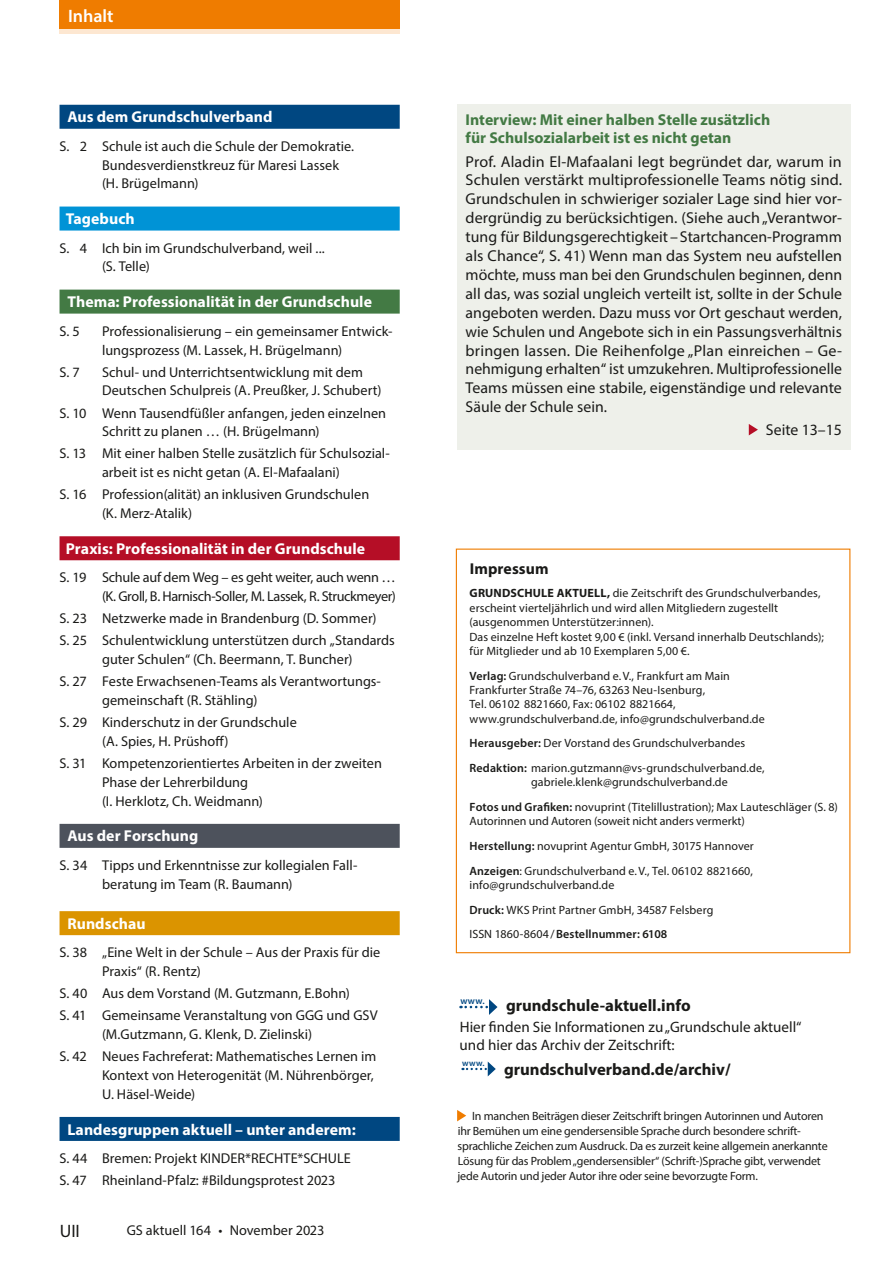
<style>
.page{position:relative;width:893px;height:1263px;background:#fff}
.page>*{position:absolute;margin:0;border:0;box-sizing:border-box;transform-origin:0 0}
.t1{font:600 18px "Myriad Pro";color:#fff}
.t2{font:18px "Myriad Pro";color:#1a1a18}
.t3{font:700 16.65px "Myriad Pro";color:#1a1a18}
.t4{font:15.75px/18.9px "Myriad Pro";color:#1a1a18;text-align:justify}
.t5{font:700 15.75px "Myriad Pro";letter-spacing:.005em;color:#fff}
.t6{font:700 15.75px/18.9px "Myriad Pro";color:#437a44}
.t7{font:700 15.75px "Myriad Pro";letter-spacing:.005em;color:#1a1a18}
.t8{font:15.15px/18.8px "Myriad Pro";color:#1a1a18}
.t9{font:14.25px/18.8px "Myriad Pro";color:#1a1a18}
.t10{font:14.25px/18.8px "Myriad Pro";letter-spacing:-.025em;color:#1a1a18;text-align:right}
.t11{font:12px/14.4px "Myriad Pro";letter-spacing:.005em;color:#1a1a18}
.t12{font:12px/15px "Myriad Pro";letter-spacing:-.015em;color:#1a1a18}
.t13{font:600 9.6px "Myriad Pro";color:#004781}
.t14{font:600 8.7px "Myriad Pro";color:#004781}
.s1{font-weight:700}
.s2{font-weight:600}
</style>
<div class="page">
<div style="left:60px;top:0;width:340px;height:33px;background:#ef7c00"></div>
<hr style="left:60px;top:30px;width:340px;height:4px;background:#fde7d1">
<div style="left:60px;top:105px;width:340px;height:24px;background:#004781"></div>
<div style="left:60px;top:207px;width:340px;height:24px;background:#0093d6"></div>
<div style="left:60px;top:290px;width:340px;height:24px;background:#437a44"></div>
<div style="left:60px;top:536px;width:340px;height:24px;background:#b50e26"></div>
<div style="left:60px;top:824px;width:340px;height:24px;background:#4d525c"></div>
<div style="left:60px;top:911px;width:340px;height:24px;background:#db9400"></div>
<div style="left:60px;top:1117px;width:340px;height:24px;background:#004781"></div>
<div style="left:457px;top:104px;width:393px;height:346px;background:#eef0ea"></div>
<svg style="left:749px;top:424px;width:9px;height:11px"></svg>
<svg style="left:457px;top:1110px;width:9px;height:11px"></svg>
<svg style="left:460px;top:999px;width:37px;height:16px"></svg>
<svg style="left:462px;top:1061px;width:34px;height:15px"></svg>
<p class="t1" style="left:68px;top:4px;width:47px">Inhalt</p>
<p class="t5" style="left:67px;top:107px;width:207px">Aus dem Grundschulverband</p>
<p class="t9" style="left:102px;top:137px;width:254px;text-indent:-43px">S. 2 Schule ist auch die Schule der Demokratie.<br>Bundesverdienstkreuz für Maresi Lassek (H. Brügelmann)</p>
<p class="t5" style="left:66px;top:209px;width:70px">Tagebuch</p>
<p class="t9" style="left:102px;top:238px;width:224px;text-indent:-43px">S. 4 Ich bin im Grundschulverband, weil ... (S. Telle)</p>
<p class="t5" style="left:67px;top:292px;width:306px">Thema: Professionalität in der Grundschule</p>
<p class="t9" style="left:60px;top:321px;width:22px">S. 5</p>
<p class="t9" style="left:102px;top:321px;width:292px">Professionalisierung – ein gemeinsamer Entwick&shy;lungsprozess (M. Lassek, H. Brügelmann)</p>
<p class="t9" style="left:60px;top:362px;width:22px">S. 7</p>
<p class="t9" style="left:102px;top:362px;width:281px">Schul- und Unterrichtsentwicklung mit dem<br>Deutschen Schulpreis (A. Preußker, J. Schubert)</p>
<p class="t9" style="left:102px;top:403px;width:286px;text-indent:-43px">S. 10 Wenn Tausendfüßler anfangen, jeden einzelnen<br>Schritt zu planen … (H. Brügelmann)</p>
<p class="t9" style="left:60px;top:444px;width:332px;text-align:center">S. 13 Mit einer halben Stelle zusätzlich für Schulsozial&shy;arbeit ist es nicht getan (A. El-Mafaalani)</p>
<p class="t9" style="left:102px;top:485px;width:269px;text-indent:-43px">S. 16 Profession(alität) an inklusiven Grundschulen (K. Merz-Atalik)</p>
<p class="t5" style="left:66px;top:538px;width:301px">Praxis: Professionalität in der Grundschule</p>
<p class="t10" style="left:60px;top:568px;width:338px">S. 19 Schule auf dem Weg – es geht weiter, auch wenn … (K. Groll, B. Harnisch-Soller, M. Lassek, R. Struckmeyer)</p>
<p class="t9" style="left:60px;top:607px;width:337px;line-height:22.2px">S. 23 Netzwerke made in Brandenburg (D. Sommer)<br>S. 25 Schulentwicklung unterstützen durch „Standards</p>
<p class="t9" style="left:60px;top:648px;width:322px;line-height:22.2px;text-indent:43px">guter Schulen“ (Ch. Beermann, T. Buncher)<br>S. 27 Feste Erwachsenen-Teams als Verantwortungs-</p>
<p class="t9" style="left:60px;top:689px;width:239px;line-height:22.2px;text-align:center">gemeinschaft (R. Stähling)<br>S. 29 Kinderschutz in der Grundschule</p>
<p class="t9" style="left:60px;top:730px;width:324px;line-height:22.2px;text-indent:43px">(A. Spies, H. Prüshoff)<br>S. 31 Kompetenzorientiertes Arbeiten in der zweiten</p>
<p class="t9" style="left:102px;top:772px;width:162px">Phase der Lehrerbildung<br>(I. Herklotz, Ch. Weidmann)</p>
<p class="t5" style="left:67px;top:826px;width:132px">Aus der Forschung</p>
<p class="t9" style="left:102px;top:856px;width:256px;text-indent:-43px">S. 34 Tipps und Erkenntnisse zur kollegialen Fall&shy;beratung im Team (R. Baumann)</p>
<p class="t5" style="left:67px;top:913px;width:80px">Rundschau</p>
<p class="t9" style="left:102px;top:943px;width:280px;text-indent:-43px">S. 38 „Eine Welt in der Schule – Aus der Praxis für die<br>Praxis“ (R. Rentz)</p>
<p class="t9" style="left:60px;top:982px;width:320px;line-height:22.2px">S. 40 Aus dem Vorstand (M. Gutzmann, E.Bohn)<br>S. 41 Gemeinsame Veranstaltung von GGG und GSV</p>
<p class="t9" style="left:60px;top:1023px;width:318px;line-height:22.2px;text-indent:43px">(M.Gutzmann, G. Klenk, D. Zielinski)<br>S. 42 Neues Fachreferat: Mathematisches Lernen im</p>
<p class="t9" style="left:102px;top:1066px;width:273px">Kontext von Heterogenität (M. Nührenbörger,<br>U. Häsel-Weide)</p>
<p class="t5" style="left:67px;top:1119px;width:290px">Landesgruppen aktuell – unter anderem:</p>
<p class="t9" style="left:60px;top:1147px;width:293px;line-height:22.2px">S. 44 Bremen: Projekt KINDER*RECHTE*SCHULE<br>S. 47 Rheinland-Pfalz: #Bildungsprotest 2023</p>
<p class="t2" style="left:60px;top:1220px;width:21px">UII</p>
<p class="t9" style="left:127px;top:1221px;width:199px">GS aktuell 164 • November 2023</p>
<p class="t6" style="left:466px;top:109px;width:306px">Interview: Mit einer halben Stelle zusätzlich für Schulsozialarbeit ist es nicht getan</p>
<p class="t4" style="left:466px;top:152px;width:378px">Prof. Aladin El-Mafaalani legt begründet dar, warum in Schulen verstärkt multiprofessionelle Teams nötig sind.<br>Grundschulen in schwieriger sozialer Lage sind hier vor&shy;dergründig zu berücksichtigen. (Siehe auch „Verantwor&shy;tung für Bildungsgerechtigkeit –Startchancen-Programm als Chance“, S. 41) Wenn man das System neu aufstellen möchte, muss man bei den Grundschulen beginnen, denn all das, was sozial ungleich verteilt ist, sollte in der Schule angeboten werden. Dazu muss vor Ort geschaut werden, wie Schulen und Angebote sich in ein Passungsverhältnis bringen lassen. Die Reihenfolge „Plan einreichen – Ge&shy;nehmigung erhalten“ ist umzukehren. Multiprofessionelle Teams müssen eine stabile, eigenständige und relevante Säule der Schule sein.</p>
<p class="t4" style="left:766px;top:420px;width:77px">Seite 13–15</p>
<p class="t7" style="left:470px;top:558px;width:80px">Impressum</p>
<p class="t11" style="left:470px;top:586px;width:356px"><span class="s1">GRUNDSCHULE AKTUELL,</span> die Zeitschrift des Grundschulverbandes, erscheint vierteljährlich und wird allen Mitgliedern zugestellt (ausgenommen Unterstützer:innen).<br>Das einzelne Heft kostet 9,00 € (inkl. Versand innerhalb Deutschlands); für Mitglieder und ab 10 Exemplaren 5,00 €.</p>
<p class="t11" style="left:470px;top:668px;width:297px"><span class="s2">Verlag:</span> Grundschulverband e.V., Frankfurt am Main Frankfurter Straße 74–76, 63263 Neu-Isenburg,<br>Tel. 06102 8821660, Fax: 06102 8821664, www.grundschulverband.de, info@grundschulverband.de</p>
<p class="t11" style="left:470px;top:731px;width:297px;line-height:24.6px"><span class="s2">Herausgeber:</span> Der Vorstand des Grundschulverbandes<br><span class="s2">Redaktion:</span> marion.gutzmann@vs-grundschulverband.de,</p>
<p class="t11" style="left:470px;top:770px;width:370px;line-height:24.6px;text-indent:62px">gabriele.klenk@grundschulverband.de<br><span class="s2">Fotos und Grafiken:</span> novuprint (Titelillustration); Max Lauteschläger (S. 8)</p>
<p class="t11" style="left:470px;top:809px;width:286px;line-height:24.6px">Autorinnen und Autoren (soweit nicht anders vermerkt)<br><span class="s2">Herstellung:</span> novuprint Agentur GmbH, 30175 Hannover<br><span class="s2">Anzeigen</span>: Grundschulverband e.V., Tel. 06102 8821660,</p>
<p class="t11" style="left:470px;top:872px;width:245px;line-height:24.6px">info@grundschulverband.de<br><span class="s2">Druck:</span> WKS Print Partner GmbH, 34587 Felsberg<br>ISSN 1860-8604/<span class="s2">Bestellnummer: 6108</span></p>
<p class="t13" style="left:460px;top:994px;width:26px">www.</p>
<p class="t3" style="left:506px;top:994px;width:186px">grundschule-aktuell.info</p>
<p class="t8" style="left:460px;top:1017px;width:343px">Hier finden Sie Informationen zu „Grundschule aktuell“ und hier das Archiv der Zeitschrift:</p>
<p class="t14" style="left:462px;top:1058px;width:24px">www.</p>
<p class="t3" style="left:504px;top:1058px;width:228px">grundschulverband.de/archiv/</p>
<p class="t12" style="left:457px;top:1109px;width:372px;text-indent:15px">In manchen Beiträgen dieser Zeitschrift bringen Autorinnen und Autoren ihr Bemühen um eine gendersensible Sprache durch besondere schrift&shy;sprachliche Zeichen zum Ausdruck. Da es zurzeit keine allgemein anerkannte Lösung für das Problem „gendersensibler“ (Schrift-)Sprache gibt, verwendet jede Autorin und jeder Autor ihre oder seine bevorzugte Form.</p>
</div>
